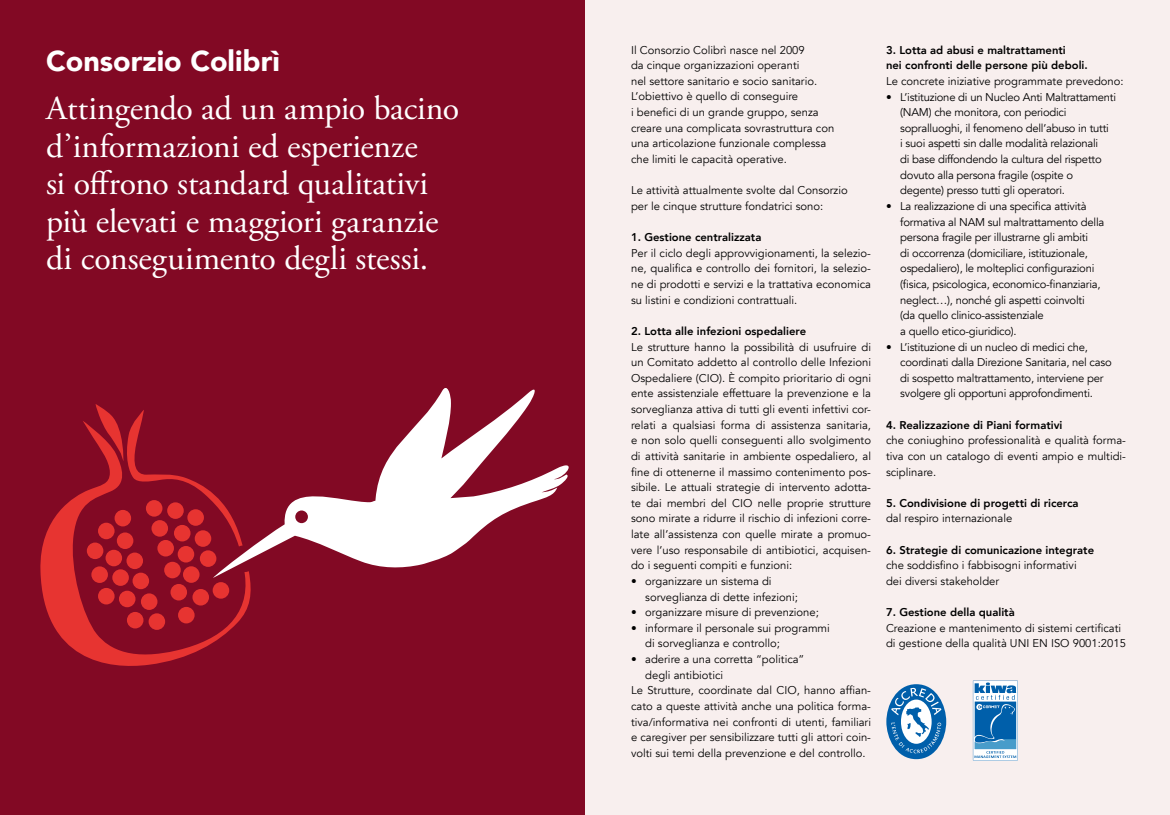
<style>
.page{position:relative;width:1170px;height:815px;background:#fff}
.page>*{position:absolute;margin:0;border:0;box-sizing:border-box;transform-origin:0 0}
.t1{font:33.75px/37.5px "Adobe Garamond Pro";letter-spacing:-.005em;color:#fff}
.t2{font:900 28.75px "Avenir";color:#fff}
.t3{font:11.25px/15.6px "Avenir";color:#000}
.t4{font:11.25px/15.6px "Avenir";letter-spacing:-.02em;color:#000}
.t5{font:800 11.25px/15.6px "Avenir";color:#000}
</style>
<div class="page">
<div style="left:0;top:0;width:585px;height:815px;background:#820924"></div>
<svg style="left:40px;top:404px;width:211px;height:262px"></svg>
<svg style="left:213px;top:388px;width:356px;height:190px"></svg>
<div style="left:585px;top:0;width:584px;height:815px;background:#f8efee"></div>
<svg style="left:886px;top:684px;width:60px;height:75px"></svg>
<svg style="left:972px;top:681px;width:45px;height:79px;background:#66a0cc"></svg>
<h2 class="t2" style="left:46px;top:37px;width:235px">Consorzio Colibrì</h2>
<h1 class="t1" style="left:46px;top:91px;width:415px">Attingendo ad un ampio bacino d’informazioni ed esperienze<br>si offrono standard qualitativi più elevati e maggiori garanzie di conseguimento degli stessi.</h1>
<p class="t3" style="left:631px;top:42px;width:205px">Il Consorzio Colibrì nasce nel 2009<br>da cinque organizzazioni operanti<br>nel settore sanitario e socio sanitario.<br>L’obiettivo è quello di conseguire<br>i benefici di un grande gruppo, senza creare una complicata sovrastruttura con una articolazione funzionale complessa che limiti le capacità operative.</p>
<p class="t3" style="left:631px;top:183px;width:218px">Le attività attualmente svolte dal Consorzio per le cinque strutture fondatrici sono:</p>
<p class="t5" style="left:631px;top:229px;width:132px">1. Gestione centralizzata</p>
<p class="t3" style="left:631px;top:245px;width:241px;text-align:justify">Per il ciclo degli approvvigionamenti, la selezio&shy;ne, qualifica e controllo dei fornitori, la selezio&shy;ne di prodotti e servizi e la trattativa economica su listini e condizioni contrattuali.</p>
<p class="t5" style="left:631px;top:323px;width:177px">2. Lotta alle infezioni ospedaliere</p>
<p class="t3" style="left:631px;top:339px;width:241px;text-align:justify">Le strutture hanno la possibilità di usufruire di un Comitato addetto al controllo delle Infezioni Ospedaliere (CIO). È compito prioritario di ogni ente assistenziale effettuare la prevenzione e la sorveglianza attiva di tutti gli eventi infettivi cor&shy;relati a qualsiasi forma di assistenza sanitaria, e non solo quelli conseguenti allo svolgimento di attività sanitarie in ambiente ospedaliero, al fine di ottenerne il massimo contenimento pos&shy;sibile. Le attuali strategie di intervento adotta&shy;te dai membri del CIO nelle proprie strutture sono mirate a ridurre il rischio di infezioni corre&shy;late all’assistenza con quelle mirate a promuo&shy;vere l’uso responsabile di antibiotici, acquisen&shy;do i seguenti compiti e funzioni:</p>
<p class="t3" style="left:645px;top:573px;width:154px;text-indent:-14px">• organizzare un sistema di sorveglianza di dette infezioni;</p>
<p class="t3" style="left:631px;top:605px;width:189px">• organizzare misure di prevenzione;</p>
<p class="t3" style="left:645px;top:620px;width:186px;text-indent:-14px">• informare il personale sui programmi di sorveglianza e controllo;</p>
<p class="t3" style="left:631px;top:652px;width:175px">• aderire a una corretta “politica”</p>
<p class="t3" style="left:645px;top:667px;width:79px">degli antibiotici</p>
<p class="t3" style="left:631px;top:683px;width:241px">Le Strutture, coordinate dal CIO, hanno affian-</p>
<p class="t3" style="left:631px;top:698px;width:241px">cato a queste attività anche una politica forma-</p>
<p class="t3" style="left:631px;top:714px;width:241px">tiva/informativa nei confronti di utenti, familiari</p>
<p class="t3" style="left:631px;top:730px;width:241px">e caregiver per sensibilizzare tutti gli attori coin-</p>
<p class="t3" style="left:631px;top:745px;width:236px">volti sui temi della prevenzione e del controllo.</p>
<p class="t5" style="left:886px;top:42px;width:203px">3. Lotta ad abusi e maltrattamenti<br>nei confronti delle persone più deboli.</p>
<p class="t3" style="left:886px;top:73px;width:239px">Le concrete iniziative programmate prevedono:</p>
<p class="t4" style="left:900px;top:89px;width:217px;text-indent:-14px">• L’istituzione di un Nucleo Anti Maltrattamenti (NAM) che monitora, con periodici sopralluoghi, il fenomeno dell’abuso in tutti<br>i suoi aspetti sin dalle modalità relazionali<br>di base diffondendo la cultura del rispetto dovuto alla persona fragile (ospite o degente) presso tutti gli operatori.</p>
<p class="t4" style="left:900px;top:198px;width:206px;text-indent:-14px">• La realizzazione di una specifica attività formativa al NAM sul maltrattamento della persona fragile per illustrarne gli ambiti<br>di occorrenza (domiciliare, istituzionale, ospedaliero), le molteplici configurazioni (fisica, psicologica, economico-finanziaria, neglect…), nonché gli aspetti coinvolti<br>(da quello clinico-assistenziale<br>a quello etico-giuridico).</p>
<p class="t4" style="left:900px;top:339px;width:213px;text-indent:-14px">• L’istituzione di un nucleo di medici che, coordinati dalla Direzione Sanitaria, nel caso di sospetto maltrattamento, interviene per svolgere gli opportuni approfondimenti.</p>
<p class="t5" style="left:886px;top:417px;width:178px">4. Realizzazione di Piani formativi</p>
<p class="t3" style="left:886px;top:433px;width:241px;text-align:justify">che coniughino professionalità e qualità forma&shy;tiva con un catalogo di eventi ampio e multidi&shy;sciplinare.</p>
<p class="t5" style="left:886px;top:495px;width:194px">5. Condivisione di progetti di ricerca</p>
<p class="t3" style="left:886px;top:511px;width:128px">dal respiro internazionale</p>
<p class="t5" style="left:886px;top:542px;width:209px">6. Strategie di comunicazione integrate</p>
<p class="t3" style="left:886px;top:558px;width:192px">che soddisfino i fabbisogni informativi dei diversi stakeholder</p>
<p class="t5" style="left:886px;top:604px;width:130px">7. Gestione della qualità</p>
<p class="t3" style="left:886px;top:620px;width:241px">Creazione e mantenimento di sistemi certificati di gestione della qualità UNI EN ISO 9001:2015</p>
</div>
